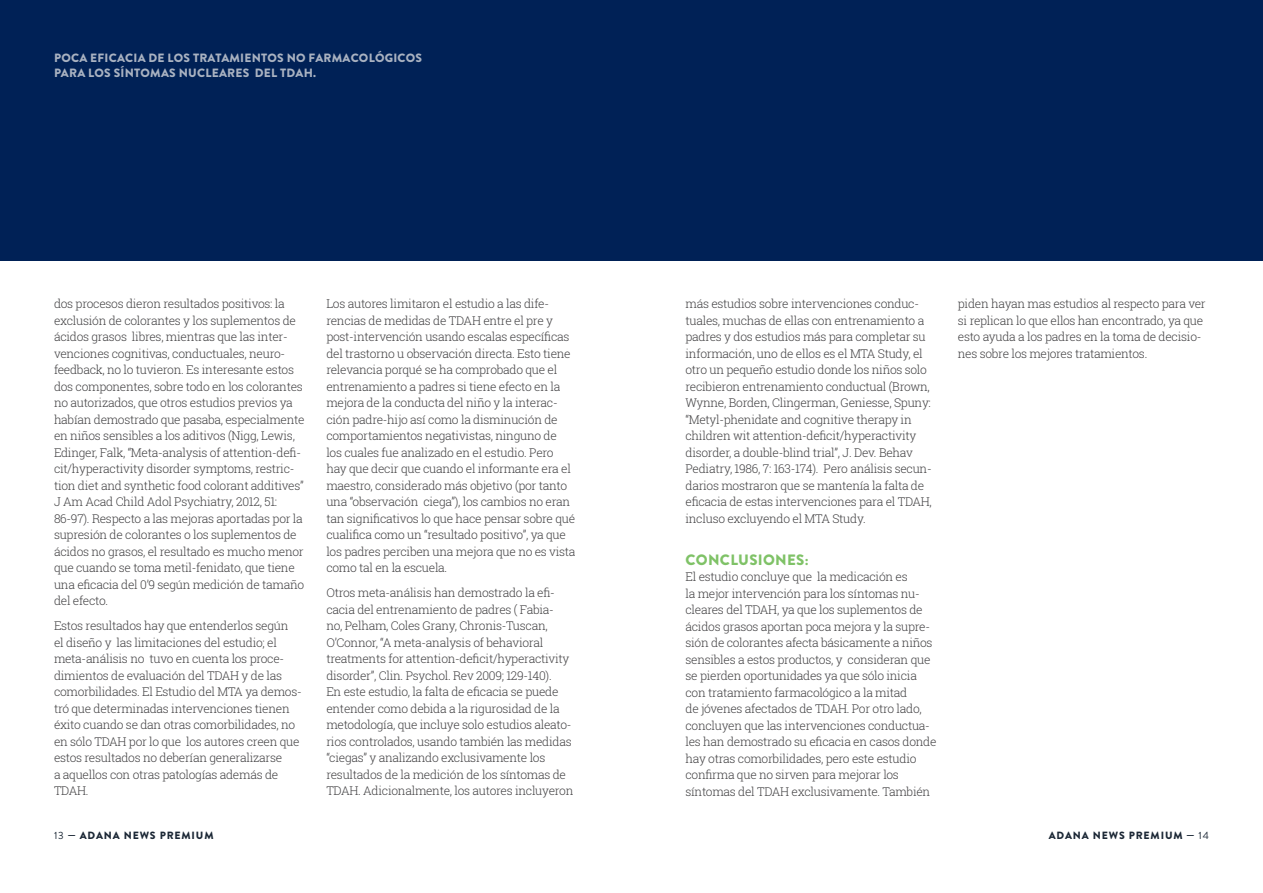
<style>
.page{position:relative;width:1263px;height:893px;background:#fff}
.page>*{position:absolute;margin:0;border:0;box-sizing:border-box;transform-origin:0 0}
.t1{font:900 15px "Brandon Grotesque";letter-spacing:.02em;color:#7fc267}
.t2{font:300 12px/16.5px "Roboto Slab";letter-spacing:-.025em;color:#414042}
.t3{font:900 12px "Brandon Grotesque";letter-spacing:.02em;color:#a9b2c1}
.t4{font:900 10.5px "Brandon Grotesque";letter-spacing:.08em;color:#1b2735}
.s1{font-weight:400}
</style>
<div class="page">
<div style="left:0;top:0;width:1263px;height:260px;background:#002156"></div>
<p class="t3" style="left:54px;top:50px;width:272px">POCA EFICACIA DE LOS TRATAM IENTOS NO FARMA</p>
<p class="t3" style="left:351px;top:50px;width:73px">CO LÓGICOS</p>
<p class="t3" style="left:54px;top:65px;width:17px">PARA</p>
<p class="t3" style="left:88px;top:65px;width:63px">LOS SÍNTOMA</p>
<p class="t3" style="left:169px;top:65px;width:51px">S NUCLEARE</p>
<p class="t3" style="left:243px;top:65px;width:75px">S DEL TDAH.</p>
<p class="t2" style="left:54px;top:295px;width:252px">dos procesos dieron resultados positivos: la exclusión de colorantes y los suplementos de ácidos grasos libres, mientras que las inter&shy;venciones cognitivas, conductuales, neuro&shy;feedback, no lo tuvieron. Es interesante estos dos componentes, sobre todo en los colorantes no autorizados, que otros estudios previos ya habían demostrado que pasaba, especialmente en niños sensibles a los aditivos (Nigg, Lewis, Edinger, Falk, “Meta-analysis of attention-defi&shy;cit/hyperactivity disorder symptoms, restric&shy;tion diet and synthetic food colorant additives” J Am Acad Child Adol Psychiatry, 2012, 51:<br>86-97). Respecto a las mejoras aportadas por la supresión de colorantes o los suplementos de ácidos no grasos, el resultado es mucho menor que cuando se toma metil-fenidato, que tiene una eficacia del 0’9 según medición de tamaño del efecto.</p>
<p class="t2" style="left:54px;top:617px;width:249px">Estos resultados hay que entenderlos según<br>el diseño y las limitaciones del estudio; el meta-análisis no tuvo en cuenta los proce&shy;dimientos de evaluación del TDAH y de las comorbilidades. El Estudio del MTA ya demos&shy;tró que determinadas intervenciones tienen éxito cuando se dan otras comorbilidades, no en sólo TDAH por lo que los autores creen que estos resultados no deberían generalizarse<br>a aquellos con otras patologías además de TDAH.</p>
<p class="t4" style="left:54px;top:828px;width:161px"><span class="s1">13</span> — ADANA N EWS PREMIUM</p>
<p class="t2" style="left:326px;top:295px;width:251px">Los autores limitaron el estudio a las dife&shy;rencias de medidas de TDAH entre el pre y post-intervención usando escalas específicas del trastorno u observación directa. Esto tiene relevancia porqué se ha comprobado que el entrenamiento a padres si tiene efecto en la mejora de la conducta del niño y la interac&shy;ción padre-hijo así como la disminución de comportamientos negativistas, ninguno de<br>los cuales fue analizado en el estudio. Pero hay que decir que cuando el informante era el maestro, considerado más objetivo (por tanto una “observación ciega”), los cambios no eran tan significativos lo que hace pensar sobre qué cualifica como un “resultado positivo”, ya que los padres perciben una mejora que no es vista como tal en la escuela.</p>
<p class="t2" style="left:326px;top:584px;width:249px">Otros meta-análisis han demostrado la efi&shy;cacia del entrenamiento de padres ( Fabia-<br>no, Pelham, Coles Grany, Chronis-Tuscan, O’Connor, “A meta-analysis of behavioral treatments for attention-deficit/hyperactivity disorder”, Clin. Psychol. Rev 2009; 129-140).<br>En este estudio, la falta de eficacia se puede entender como debida a la rigurosidad de la metodología, que incluye solo estudios aleato&shy;rios controlados, usando también las medidas “ciegas” y analizando exclusivamente los resultados de la medición de los síntomas de TDAH. Adicionalmente, los autores incluyeron</p>
<p class="t2" style="left:685px;top:295px;width:248px">más estudios sobre intervenciones conduc&shy;tuales, muchas de ellas con entrenamiento a padres y dos estudios más para completar su información, uno de ellos es el MTA Study, el otro un pequeño estudio donde los niños solo recibieron entrenamiento conductual (Brown, Wynne, Borden, Clingerman, Geniesse, Spuny: “Metyl-phenidate and cognitive therapy in children wit attention-deficit/hyperactivity disorder, a double-blind trial”, J. Dev. Behav Pediatry, 1986, 7: 163-174). Pero análisis secun&shy;darios mostraron que se mantenía la falta de eficacia de estas intervenciones para el TDAH, incluso excluyendo el MTA Study.</p>
<p class="t1" style="left:686px;top:549px;width:124px">CONCLUSIONES:</p>
<p class="t2" style="left:685px;top:568px;width:252px">El estudio concluye que la medicación es<br>la mejor intervención para los síntomas nu&shy;cleares del TDAH, ya que los suplementos de ácidos grasos aportan poca mejora y la supre&shy;sión de colorantes afecta básicamente a niños sensibles a estos productos, y consideran que se pierden oportunidades ya que sólo inicia con tratamiento farmacológico a la mitad<br>de jóvenes afectados de TDAH. Por otro lado, concluyen que las intervenciones conductua&shy;les han demostrado su eficacia en casos donde hay otras comorbilidades, pero este estudio confirma que no sirven para mejorar los síntomas del TDAH exclusivamente. También</p>
<p class="t2" style="left:958px;top:295px;width:249px">piden hayan mas estudios al respecto para ver si replican lo que ellos han encontrado, ya que esto ayuda a los padres en la toma de decisio&shy;nes sobre los mejores tratamientos.</p>
<p class="t4" style="left:1049px;top:828px;width:162px">ADANA N EWS PREMIUM — <span class="s1">14</span></p>
</div>
